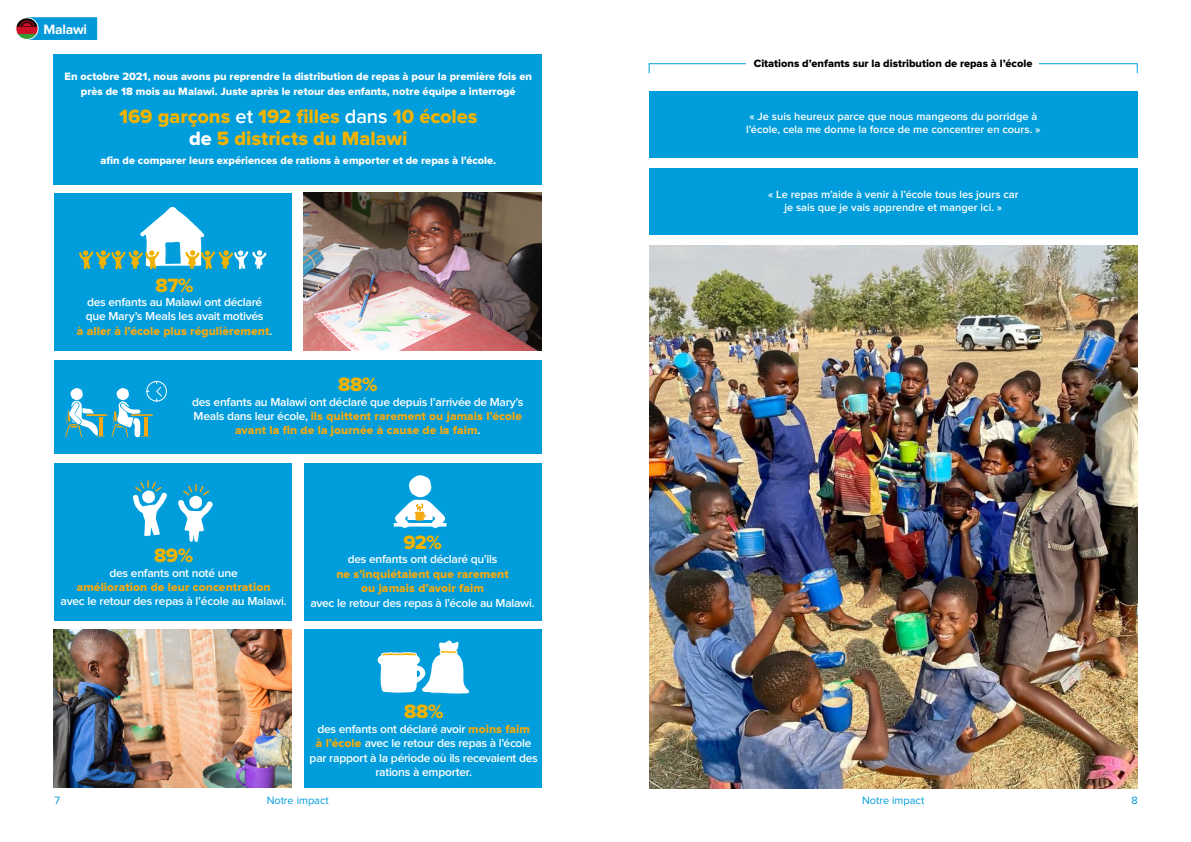
<style>
.page{position:relative;width:1191px;height:842px;background:#fff}
.page>*{position:absolute;margin:0;border:0;box-sizing:border-box;transform-origin:0 0}
.t1{font:20px/22px "Proxima Nova Extrabld";letter-spacing:-.005em;color:#f1b300;text-align:center}
.t2{font:700 14px "Proxima Nova";letter-spacing:-.02em;color:#fff}
.t3{font:600 12px/14.4px "Proxima Nova";letter-spacing:-.02em;color:#fff}
.t4{font:12px/14.4px "Proxima Nova Extrabld";letter-spacing:.01em;color:#f4a912;text-align:center}
.t5{font:11px/15.2px "Proxima Nova Extrabld";letter-spacing:.005em;color:#fff;text-align:center}
.t6{font:600 11px/13.2px "Proxima Nova";color:#fff;text-align:center}
.t7{font:11px "Proxima Nova Extrabld";color:#000}
.t8{font:11px "Proxima Nova";color:#009ddc}
.t9{font:11px "Proxima Nova";color:#0098d8}
.s1{font-family:"Proxima Nova";font-weight:600;color:#fff}
.s2{color:#fff}
.s3{font-family:"Proxima Nova Extrabld";font-weight:400;color:#f4a912}
</style>
<div class="page">
<div style="left:54px;top:54px;width:488px;height:130px;background:#009ddc"></div>
<div style="left:54px;top:463px;width:238px;height:158px;background:#009ddc"></div>
<div style="left:54px;top:193px;width:238px;height:158px;background:#009ddc"></div>
<img style="left:54px;top:629px;width:238px;height:158px">
<div style="left:304px;top:463px;width:237px;height:158px;background:#009ddc"></div>
<img style="left:304px;top:193px;width:237px;height:158px">
<div style="left:304px;top:629px;width:237px;height:159px;background:#009ddc"></div>
<div style="left:54px;top:360px;width:487px;height:94px;background:#009ddc"></div>
<div style="left:649px;top:91px;width:488px;height:66px;background:#009ddc"></div>
<div style="left:649px;top:168px;width:488px;height:67px;background:#009ddc"></div>
<img style="left:649px;top:245px;width:488px;height:543px">
<svg style="left:79px;top:206px;width:188px;height:64px"></svg>
<svg style="left:178px;top:484px;width:35px;height:58px"></svg>
<svg style="left:133px;top:480px;width:34px;height:56px"></svg>
<svg style="left:65px;top:380px;width:102px;height:57px"></svg>
<svg style="left:378px;top:640px;width:92px;height:54px"></svg>
<svg style="left:394px;top:475px;width:52px;height:53px"></svg>
<div style="left:26px;top:17px;width:71px;height:23px;background:#0098d8;border:1px solid #0098d8"></div>
<img style="left:17px;top:18px;width:21px;height:21px">
<div style="left:15px;top:17px;width:24px;height:23px;border:1px solid #fff;border-radius:50%"></div>
<p class="t2" style="left:43px;top:22px;width:45px">Malawi</p>
<p class="t5" style="left:65px;top:69px;width:469px">En octobre 2021, nous avons pu reprendre la distribution de repas à pour la première fois en près de 18 mois au Malawi. Juste après le retour des enfants, notre équipe a interrogé</p>
<h1 class="t1" style="left:119px;top:106px;width:360px">169 garçons <span class="s1">et</span> 192 filles <span class="s1">dans</span> 10 écoles <span class="s2">de</span> 5 districts du Malawi</h1>
<p class="t5" style="left:100px;top:154px;width:397px">afin de comparer leurs expériences de rations à emporter et de repas à l’école.</p>
<h1 class="t1" style="left:156px;top:275px;width:40px">87%</h1>
<p class="t3" style="left:86px;top:295px;width:179px">des enfants au Malawi ont déclaré que Mary’s Meals les avait motivés</p>
<p class="t4" style="left:77px;top:324px;width:197px">à aller à l’école plus régulièrement<span class="s1">.</span></p>
<h1 class="t1" style="left:338px;top:374px;width:41px">88%</h1>
<p class="t3" style="left:192px;top:395px;width:333px">des enfants au Malawi ont déclaré que depuis l’arrivée de Mary’s</p>
<p class="t4" style="left:194px;top:409px;width:330px"><span class="s1">Meals dans leur école,</span> ils quittent rarement ou jamais l’école avant la fin de la journée à cause de la faim<span class="s1">.</span></p>
<h1 class="t1" style="left:154px;top:545px;width:41px">89%</h1>
<p class="t3" style="left:109px;top:566px;width:130px">des enfants ont noté une</p>
<p class="t4" style="left:77px;top:580px;width:195px">amélioration de leur concentration</p>
<p class="t3" style="left:61px;top:595px;width:228px">avec le retour des repas à l’école au Malawi.</p>
<h1 class="t1" style="left:403px;top:532px;width:40px">92%</h1>
<p class="t3" style="left:348px;top:553px;width:151px">des enfants ont déclaré qu’ils</p>
<p class="t4" style="left:336px;top:567px;width:174px">ne s’inquiétaient que rarement ou jamais d’avoir faim</p>
<p class="t3" style="left:310px;top:596px;width:226px">avec le retour des repas à l’école au Malawi.</p>
<h1 class="t1" style="left:404px;top:701px;width:41px">88%</h1>
<p class="t3" style="left:310px;top:722px;width:230px;text-align:center">des enfants ont déclaré avoir <span class="s3">moins faim<br>à l’école</span> avec le retour des repas à l’école par rapport à la période où ils recevaient des rations à emporter.</p>
<p class="t7" style="left:753px;top:58px;width:280px">Citations d’enfants sur la distribution de repas à l’école</p>
<p class="t6" style="left:746px;top:110px;width:296px">« Je suis heureux parce que nous mangeons du porridge à l’école, cela me donne la force de me concentrer en cours. »</p>
<p class="t6" style="left:768px;top:188px;width:252px">« Le repas m’aide à venir à l’école tous les jours car je sais que je vais apprendre et manger ici. »</p>
<p class="t9" style="left:55px;top:795px;width:7px">7</p>
<p class="t9" style="left:1131px;top:795px;width:8px">8</p>
<p class="t8" style="left:267px;top:795px;width:64px">Notre impact</p>
<p class="t8" style="left:862px;top:795px;width:64px">Notre impact</p>
</div>
